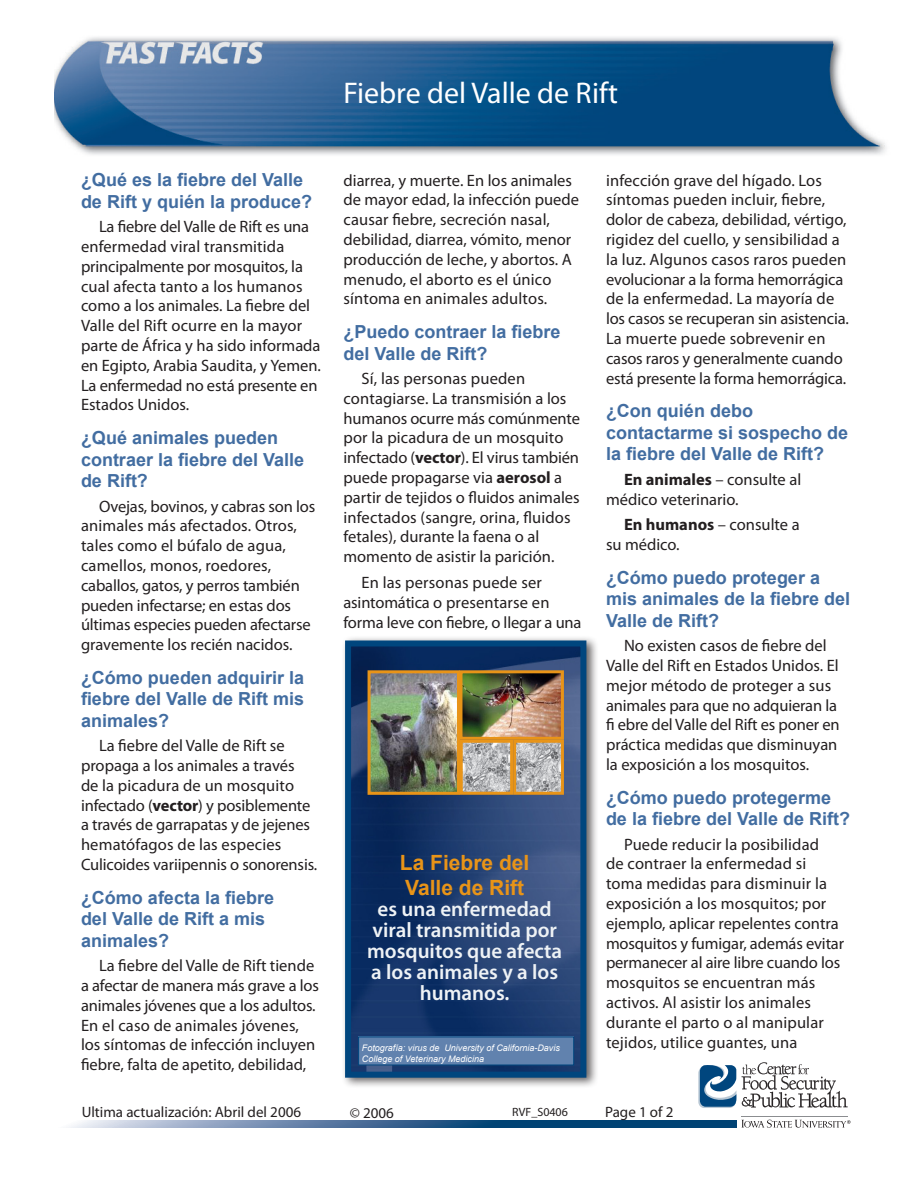
<style>
.page{position:relative;width:918px;height:1188px;background:#fff}
.page>*{position:absolute;margin:0;border:0;box-sizing:border-box;transform-origin:0 0}
._1-Sub-Title{font:30px "Myriad Pro";color:#fff}
._3-Subhead{font:600 21px/21px "Myriad Pro";color:#eef2f5;text-align:center}
._3-Subhead-2{font:700 21px/25.5px "Arial";color:#e89418}
._3-Subhead-3{font:700 18px/21.6px "Arial";color:#426da1}
._6-Text{font:16.5px/19.8px "Myriad Pro";color:#231f20}
.Internet_Resourses{font:15px "Myriad Pro";color:#231f20}
._6-Text_Pub_No{font:12px "Myriad Pro";color:#231f20}
.Photo_Caption_Final{font:italic 9px/10.8px "Arial";color:#fff}
.s1{font-weight:700}
</style>
<div class="page">
<svg style="left:742px;top:1062px;width:106px;height:46px"></svg>
<hr style="left:741px;top:1116px;width:107px;height:1px;background:#8b8d90">
<svg style="left:741px;top:1120px;width:109px;height:8px"></svg>
<svg style="left:698px;top:1065px;width:38px;height:43px"></svg>
<svg style="left:70px;top:1120px;width:667px;height:8px;background:#49739b"></svg>
<img style="left:54px;top:37px;width:832px;height:118px">
<div style="left:341px;top:635px;width:258px;height:454px;background:#231f20;opacity:.7"></div>
<img style="left:352px;top:647px;width:227px;height:424px">
<div style="left:345px;top:640px;width:241px;height:438px;border:6px solid #00467e"></div>
<img style="left:463px;top:674px;width:97px;height:62px">
<div style="left:459px;top:670px;width:105px;height:70px;border:3px solid #e89418"></div>
<div style="left:359px;top:1037px;width:215px;height:28px;background:#6182ae"></div>
<div style="left:358px;top:1037px;width:216px;height:28px;border:1px solid #00467e"></div>
<img style="left:372px;top:674px;width:84px;height:117px">
<div style="left:368px;top:670px;width:92px;height:125px;border:3px solid #e89418"></div>
<img style="left:464px;top:744px;width:45px;height:47px">
<div style="left:460px;top:740px;width:53px;height:55px;border:3px solid #e89418"></div>
<img style="left:517px;top:744px;width:43px;height:47px">
<div style="left:513px;top:740px;width:51px;height:55px;border:3px solid #e89418"></div>
<p class="_1-Sub-Title" style="left:343px;top:75px;width:276px">Fiebre del Valle de Rift</p>
<p class="_3-Subhead-3" style="left:81px;top:170px;width:233px">¿Qué es la fiebre del Valle de Rift y quién la produce?</p>
<p class="_6-Text" style="left:81px;top:217px;width:242px;text-indent:18px">La fiebre del Valle de Rift es una enfermedad viral transmitida principalmente por mosquitos, la cual afecta tanto a los humanos como a los animales. La fiebre del<br>Valle del Rift ocurre en la mayor parte de África y ha sido informada en Egipto, Arabia Saudita, y Yemen.<br>La enfermedad no está presente en<br>Estados Unidos.</p>
<p class="_3-Subhead-3" style="left:81px;top:428px;width:225px">¿Qué animales pueden contraer la fiebre del Valle de Rift?</p>
<p class="_6-Text" style="left:81px;top:496px;width:236px;text-indent:18px">Ovejas, bovinos, y cabras son los animales más afectados. Otros, tales como el búfalo de agua, camellos, monos, roedores, caballos, gatos, y perros también pueden infectarse; en estas dos últimas especies pueden afectarse gravemente los recién nacidos.</p>
<p class="_3-Subhead-3" style="left:81px;top:667px;width:225px;text-align:justify">¿Cómo pueden adquirir la fiebre del Valle de Rift mis animales?</p>
<p class="_6-Text" style="left:81px;top:736px;width:238px;text-indent:18px">La fiebre del Valle de Rift se propaga a los animales a través<br>de la picadura de un mosquito infectado (<span class="s1">vector</span>) y posiblemente a través de garrapatas y de jejenes hematófagos de las especies<br>Culicoides variipennis o sonorensis.</p>
<p class="_3-Subhead-3" style="left:81px;top:887px;width:195px">¿Cómo afecta la fiebre del Valle de Rift a mis animales?</p>
<p class="_6-Text" style="left:81px;top:955px;width:240px;text-indent:18px">La fiebre del Valle de Rift tiende a afectar de manera más grave a los animales jóvenes que a los adultos.<br>En el caso de animales jóvenes, los síntomas de infección incluyen fiebre, falta de apetito, debilidad,</p>
<p class="_6-Text" style="left:344px;top:170px;width:237px">diarrea, y muerte. En los animales de mayor edad, la infección puede causar fiebre, secreción nasal, debilidad, diarrea, vómito, menor producción de leche, y abortos. A menudo, el aborto es el único síntoma en animales adultos.</p>
<p class="_3-Subhead-3" style="left:344px;top:322px;width:219px">¿Puedo contraer la fiebre del Valle de Rift?</p>
<p class="_6-Text" style="left:344px;top:368px;width:238px;text-indent:18px">Sí, las personas pueden contagiarse. La transmisión a los humanos ocurre más comúnmente por la picadura de un mosquito infectado (<span class="s1">vector</span>). El virus también puede propagarse via <span class="s1">aerosol</span> a partir de tejidos o fluidos animales infectados (sangre, orina, fluidos fetales), durante la faena o al momento de asistir la parición.</p>
<p class="_6-Text" style="left:344px;top:572px;width:240px;text-indent:18px">En las personas puede ser asintomática o presentarse en forma leve con fiebre, o llegar a una</p>
<p class="_3-Subhead-2" style="left:400px;top:851px;width:131px">La Fiebre del<br>Valle de Rift</p>
<p class="_3-Subhead" style="left:367px;top:898px;width:197px">es una enfermedad viral transmitida por mosquitos que afecta a los animales y a los humanos.</p>
<p class="Photo_Caption_Final" style="left:362px;top:1042px;width:200px">Fotografía: virus de University of California-Davis<br>College of Veterinary Medicina</p>
<p class="_6-Text" style="left:606px;top:170px;width:245px">infección grave del hígado. Los síntomas pueden incluir, fiebre, dolor de cabeza, debilidad, vértigo, rigidez del cuello, y sensibilidad a la luz. Algunos casos raros pueden evolucionar a la forma hemorrágica de la enfermedad. La mayoría de los casos se recuperan sin asistencia.<br>La muerte puede sobrevenir en casos raros y generalmente cuando está presente la forma hemorrágica.</p>
<p class="_3-Subhead-3" style="left:606px;top:401px;width:244px">¿Con quién debo contactarme si sospecho de la fiebre del Valle de Rift?</p>
<p class="_6-Text" style="left:606px;top:469px;width:197px;text-indent:18px"><span class="s1">En animales</span> – consulte al médico veterinario.</p>
<p class="_6-Text" style="left:606px;top:515px;width:195px;text-indent:18px"><span class="s1">En humanos</span> – consulte a su médico.</p>
<p class="_3-Subhead-3" style="left:606px;top:567px;width:246px">¿Cómo puedo proteger a mis animales de la fiebre del<br>Valle de Rift?</p>
<p class="_6-Text" style="left:606px;top:636px;width:235px;text-indent:18px">No existen casos de fiebre del<br>Valle del Rift en Estados Unidos. El mejor método de proteger a sus animales para que no adquieran la fi ebre del Valle del Rift es poner en práctica medidas que disminuyan la exposición a los mosquitos.</p>
<p class="_3-Subhead-3" style="left:606px;top:787px;width:246px">¿Cómo puedo protegerme de la fiebre del Valle de Rift?</p>
<p class="_6-Text" style="left:606px;top:834px;width:240px;text-indent:18px">Puede reducir la posibilidad<br>de contraer la enfermedad si toma medidas para disminuir la exposición a los mosquitos; por ejemplo, aplicar repelentes contra mosquitos y fumigar, además evitar permanecer al aire libre cuando los mosquitos se encuentran más activos. Al asistir los animales durante el parto o al manipular tejidos, utilice guantes, una</p>
<p class="Internet_Resourses" style="left:82px;top:1102px;width:221px">Ultima actualización: Abril del 2006</p>
<p class="Internet_Resourses" style="left:350px;top:1103px;width:46px">© 2006</p>
<p class="_6-Text_Pub_No" style="left:512px;top:1105px;width:57px">RVF_S0406</p>
<p class="Internet_Resourses" style="left:605px;top:1102px;width:70px">Page 1 of 2</p>
</div>
